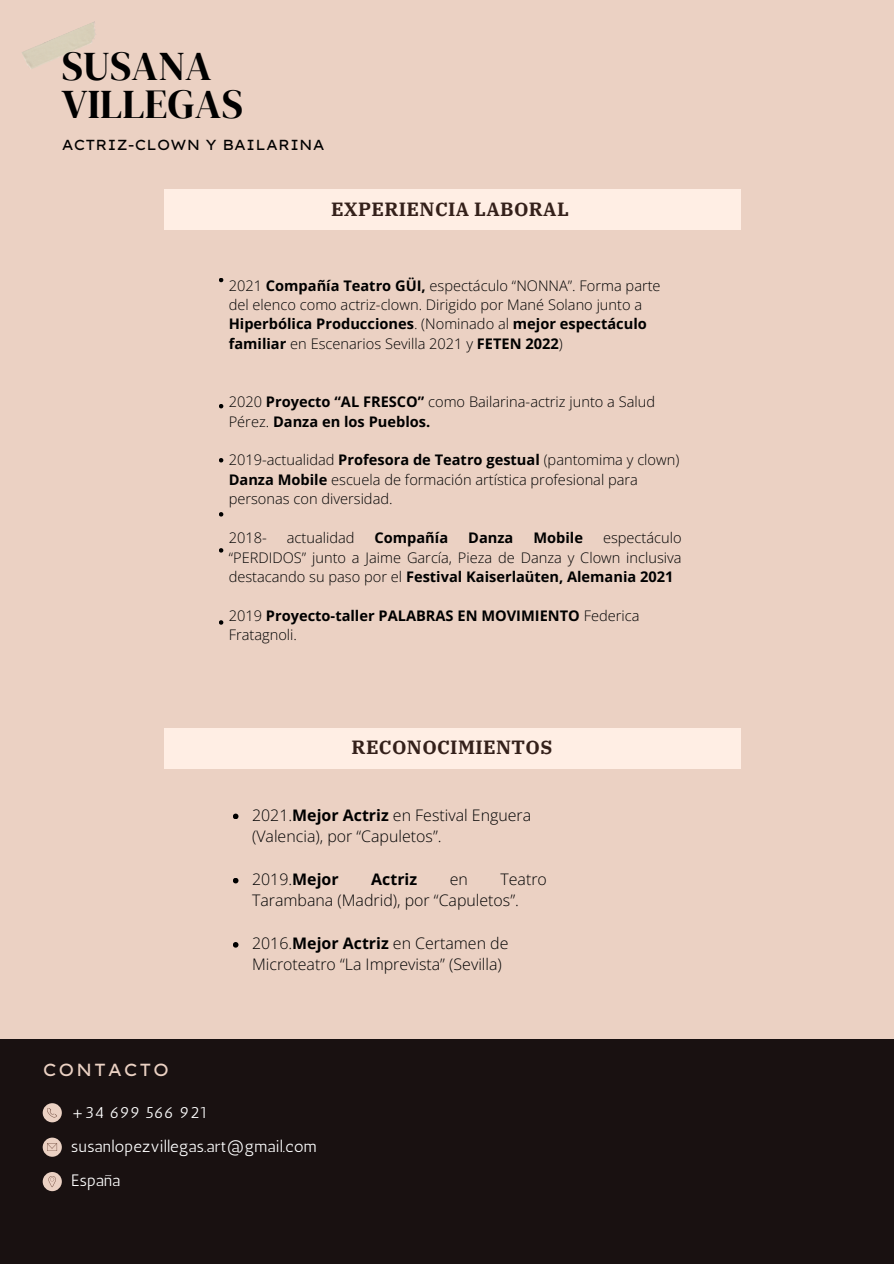
<style>
.page{position:relative;width:894px;height:1264px;background:#fff}
.page>*{position:absolute;margin:0;border:0;box-sizing:border-box;transform-origin:0 0}
.t1{font:40.8px/38.2px "DM Serif Display";letter-spacing:.005em;color:#000}
.t2{font:700 19.05px "IBM Plex Serif";letter-spacing:.02em;color:#34201a}
.t3{font:17.55px "Lexend Exa";letter-spacing:.1em;color:#ebd1c3}
.t4{font:16.5px/33.8px "Antic";letter-spacing:.02em;color:#fff}
.t5{font:300 15.9px/21.3px "Open Sans";color:#000}
.t6{font:700 15.9px "Open Sans";color:#000}
.t7{font:300 14.55px/19.4px "Open Sans";color:#000}
.t8{font:700 14.55px/19.4px "Open Sans";color:#000}
.t9{font:14.55px "Lexend Exa";letter-spacing:.005em;color:#000}
.s1{font-weight:700}
.s2{font-weight:300}
</style>
<div class="page">
<div style="left:0;top:0;width:893px;height:1263px;background:#ebd1c3"></div>
<div style="left:0;top:1039px;width:893px;height:224px;background:#191111"></div>
<div style="left:43px;top:1103px;width:19px;height:19px;background:#ebd1c3;border-radius:50%"></div>
<svg style="left:47px;top:1108px;width:10px;height:9px"></svg>
<div style="left:43px;top:1137px;width:19px;height:19px;background:#ebd1c3;border-radius:50%"></div>
<svg style="left:43px;top:1171px;width:19px;height:20px"></svg>
<svg style="left:47px;top:1143px;width:10px;height:8px"></svg>
<svg style="left:48px;top:1175px;width:8px;height:12px"></svg>
<div style="left:164px;top:190px;width:576px;height:40px;background:#ffeee4"></div>
<div style="left:164px;top:728px;width:576px;height:41px;background:#ffeee4"></div>
<svg style="left:233px;top:813px;width:5px;height:6px"></svg>
<svg style="left:233px;top:878px;width:5px;height:5px"></svg>
<svg style="left:233px;top:942px;width:5px;height:5px"></svg>
<img style="left:22px;top:21px;width:74px;height:48px">
<svg style="left:219px;top:278px;width:4px;height:4px"></svg>
<svg style="left:219px;top:404px;width:4px;height:4px"></svg>
<svg style="left:219px;top:458px;width:4px;height:4px"></svg>
<svg style="left:219px;top:512px;width:4px;height:4px"></svg>
<svg style="left:219px;top:548px;width:4px;height:4px"></svg>
<svg style="left:219px;top:620px;width:4px;height:4px"></svg>
<h2 class="t1" style="left:62px;top:46px;width:183px">SUSANA<br>VILLEGAS</h2>
<p class="t9" style="left:62px;top:136px;width:264px">ACTRIZ-CLOWN Y BAILARINA</p>
<p class="t2" style="left:331px;top:197px;width:239px">EXPERIENCIA LABORAL</p>
<h2 class="t7" style="left:229px;top:275px;width:433px">2021 <span class="s1">Compañía Teatro GÜI,</span> espectáculo “NONNA”. Forma parte</h2>
<h4 class="t7" style="left:229px;top:294px;width:419px">del elenco como actriz-clown. Dirigido por Mané Solano junto a<br><span class="s1">Hiperbólica Producciones</span>. (Nominado al <span class="s1">mejor espectáculo familiar</span> en Escenarios Sevilla 2021 y <span class="s1">FETEN 2022</span>)</h4>
<h4 class="t7" style="left:229px;top:392px;width:428px">2020 <span class="s1">Proyecto “AL FRESCO”</span> como Bailarina-actriz junto a Salud<br>Pérez. <span class="s1">Danza en los Pueblos.</span></h4>
<h4 class="t7" style="left:229px;top:450px;width:452px">2019-actualidad <span class="s1">Profesora de Teatro gestual</span> (pantomima y clown)<br><span class="s1">Danza Mobile</span> escuela de formación artística profesional para personas con diversidad.</h4>
<p class="t7" style="left:229px;top:528px;width:40px">2018-</p>
<p class="t7" style="left:287px;top:528px;width:69px">actualidad</p>
<p class="t8" style="left:374px;top:528px;width:75px">Compañía</p>
<p class="t8" style="left:468px;top:528px;width:47px">Danza</p>
<p class="t8" style="left:533px;top:528px;width:51px">Mobile</p>
<p class="t7" style="left:229px;top:528px;width:454px;text-align:justify;text-indent:374px">espectáculo “PERDIDOS” junto a Jaime García, Pieza de Danza y Clown inclusiva destacando su paso por el <span class="s1">Festival Kaiserlaüten, Alemania 2021</span></p>
<h3 class="t8" style="left:229px;top:605px;width:412px"><span class="s2">2019</span> Proyecto-taller PALABRAS EN MOVIMIENTO <span class="s2">Federica<br>Fratagnoli.</span></h3>
<p class="t2" style="left:351px;top:734px;width:202px">RECONOCIMIENTOS</p>
<p class="t5" style="left:252px;top:804px;width:280px">2021.<span class="s1">Mejor Actriz</span> en Festival Enguera (Valencia), por “Capuletos”.</p>
<p class="t5" style="left:252px;top:868px;width:88px">2019.<span class="s1">Mejor</span></p>
<p class="t6" style="left:371px;top:868px;width:47px">Actriz</p>
<p class="t5" style="left:449px;top:868px;width:20px">en</p>
<p class="t5" style="left:252px;top:868px;width:296px;text-indent:248px">Teatro<br>Tarambana (Madrid), por “Capuletos”.</p>
<p class="t5" style="left:252px;top:932px;width:258px">2016.<span class="s1">Mejor Actriz</span> en Certamen de<br>Microteatro “La Imprevista” (Sevilla)</p>
<h1 class="t3" style="left:43px;top:1058px;width:128px">CONTACTO</h1>
<h5 class="t4" style="left:71px;top:1095px;width:247px">+34 699 566 921 susanlopezvillegas.art@gmail.com<br>España</h5>
</div>
